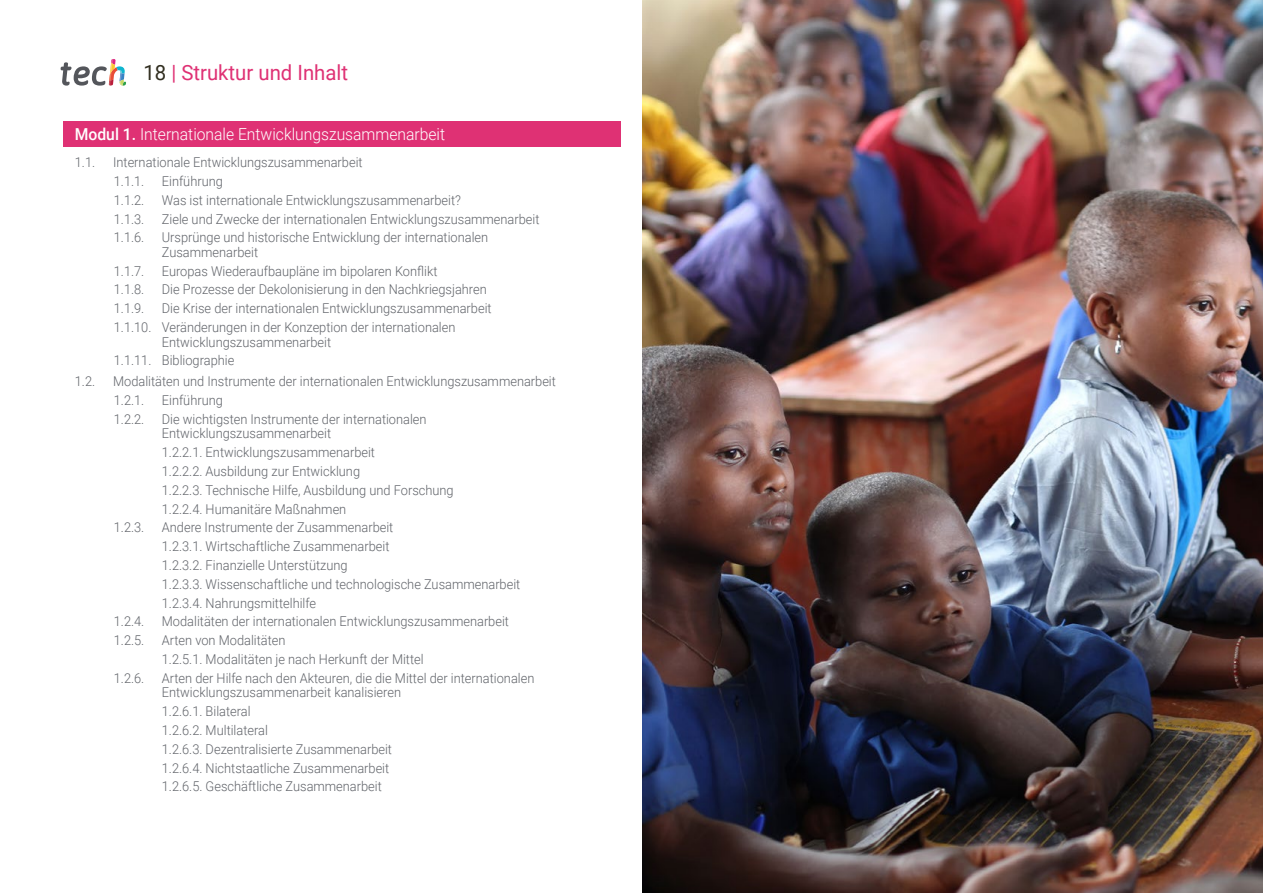
<style>
.page{position:relative;width:1263px;height:893px;background:#fff}
.page>*{position:absolute;margin:0;border:0;box-sizing:border-box;transform-origin:0 0}
.t1{font:21px "Roboto";color:#df3174}
.t2{font:300 16.5px "Roboto";color:#fff;scale:.95 1}
.t3{font:300 13.5px/18.8px "Roboto";color:#61646a;scale:.95 1}
.s1{color:#312e20}
.s2{font-weight:500}
</style>
<div class="page">
<svg style="left:61px;top:59px;width:65px;height:27px"></svg>
<img style="left:642px;top:0;width:621px;height:893px">
<div style="left:64px;top:121px;width:557px;height:25px;background:#df3174"></div>
<h1 class="t1" style="left:144px;top:57px;width:206px"><span class="s1">18</span> | Struktur und Inhalt</h1>
<p class="t2" style="left:75px;top:123px;width:391px"><span class="s2">Modul 1.</span> Internationale Entwicklungszusammenarbeit</p>
<p class="t3" style="left:75px;top:152px;width:23px">1.1.</p>
<p class="t3" style="left:113px;top:152px;width:264px">Internationale Entwicklungszusammenarbeit<br>1.1.1.</p>
<p class="t3" style="left:162px;top:171px;width:66px">Einführung</p>
<p class="t3" style="left:114px;top:190px;width:34px">1.1.2.</p>
<p class="t3" style="left:162px;top:190px;width:316px">Was ist internationale Entwicklungszusammenarbeit?</p>
<p class="t3" style="left:114px;top:209px;width:34px">1.1.3.</p>
<p class="t3" style="left:162px;top:209px;width:399px">Ziele und Zwecke der internationalen Entwicklungszusammenarbeit</p>
<p class="t3" style="left:114px;top:228px;width:34px">1.1.6.</p>
<p class="t3" style="left:162px;top:230px;width:345px;line-height:14.5px">Ursprünge und historische Entwicklung der internationalen<br>Zusammenarbeit</p>
<p class="t3" style="left:114px;top:261px;width:34px">1.1.7.</p>
<p class="t3" style="left:162px;top:261px;width:292px">Europas Wiederaufbaupläne im bipolaren Konflikt</p>
<p class="t3" style="left:114px;top:280px;width:34px">1.1.8.</p>
<p class="t3" style="left:162px;top:280px;width:344px">Die Prozesse der Dekolonisierung in den Nachkriegsjahren</p>
<p class="t3" style="left:114px;top:299px;width:34px">1.1.9.</p>
<p class="t3" style="left:114px;top:299px;width:399px;text-indent:48px">Die Krise der internationalen Entwicklungszusammenarbeit<br>1.1.10. Veränderungen in der Konzeption der internationalen</p>
<p class="t3" style="left:114px;top:332px;width:230px;text-indent:48px">Entwicklungszusammenarbeit<br>1.1.11. Bibliographie</p>
<p class="t3" style="left:75px;top:371px;width:23px">1.2.</p>
<p class="t3" style="left:113px;top:371px;width:468px">Modalitäten und Instrumente der internationalen Entwicklungszusammenarbeit<br>1.2.1.</p>
<p class="t3" style="left:162px;top:390px;width:66px">Einführung</p>
<p class="t3" style="left:114px;top:409px;width:34px">1.2.2.</p>
<p class="t3" style="left:162px;top:411px;width:280px;line-height:14.5px">Die wichtigsten Instrumente der internationalen<br>Entwicklungszusammenarbeit</p>
<p class="t3" style="left:162px;top:442px;width:309px">1.2.2.1. Entwicklungszusammenarbeit<br>1.2.2.2. Ausbildung zur Entwicklung<br>1.2.2.3. Technische Hilfe, Ausbildung und Forschung 1.2.2.4. Humanitäre Maßnahmen</p>
<p class="t3" style="left:114px;top:518px;width:34px">1.2.3.</p>
<p class="t3" style="left:162px;top:518px;width:379px">Andere Instrumente der Zusammenarbeit<br>1.2.3.1. Wirtschaftliche Zusammenarbeit<br>1.2.3.2. Finanzielle Unterstützung<br>1.2.3.3. Wissenschaftliche und technologische Zusammenarbeit 1.2.3.4. Nahrungsmittelhilfe</p>
<p class="t3" style="left:114px;top:612px;width:34px">1.2.4.</p>
<p class="t3" style="left:162px;top:612px;width:367px">Modalitäten der internationalen Entwicklungszusammenarbeit</p>
<p class="t3" style="left:114px;top:631px;width:34px">1.2.5.</p>
<p class="t3" style="left:162px;top:631px;width:277px">Arten von Modalitäten<br>1.2.5.1. Modalitäten je nach Herkunft der Mittel</p>
<p class="t3" style="left:114px;top:668px;width:34px">1.2.6.</p>
<p class="t3" style="left:162px;top:670px;width:394px;line-height:14.5px">Arten der Hilfe nach den Akteuren, die die Mittel der internationalen<br>Entwicklungszusammenarbeit kanalisieren</p>
<p class="t3" style="left:162px;top:701px;width:244px">1.2.6.1. Bilateral<br>1.2.6.2. Multilateral<br>1.2.6.3. Dezentralisierte Zusammenarbeit 1.2.6.4. Nichtstaatliche Zusammenarbeit 1.2.6.5. Geschäftliche Zusammenarbeit</p>
</div>
